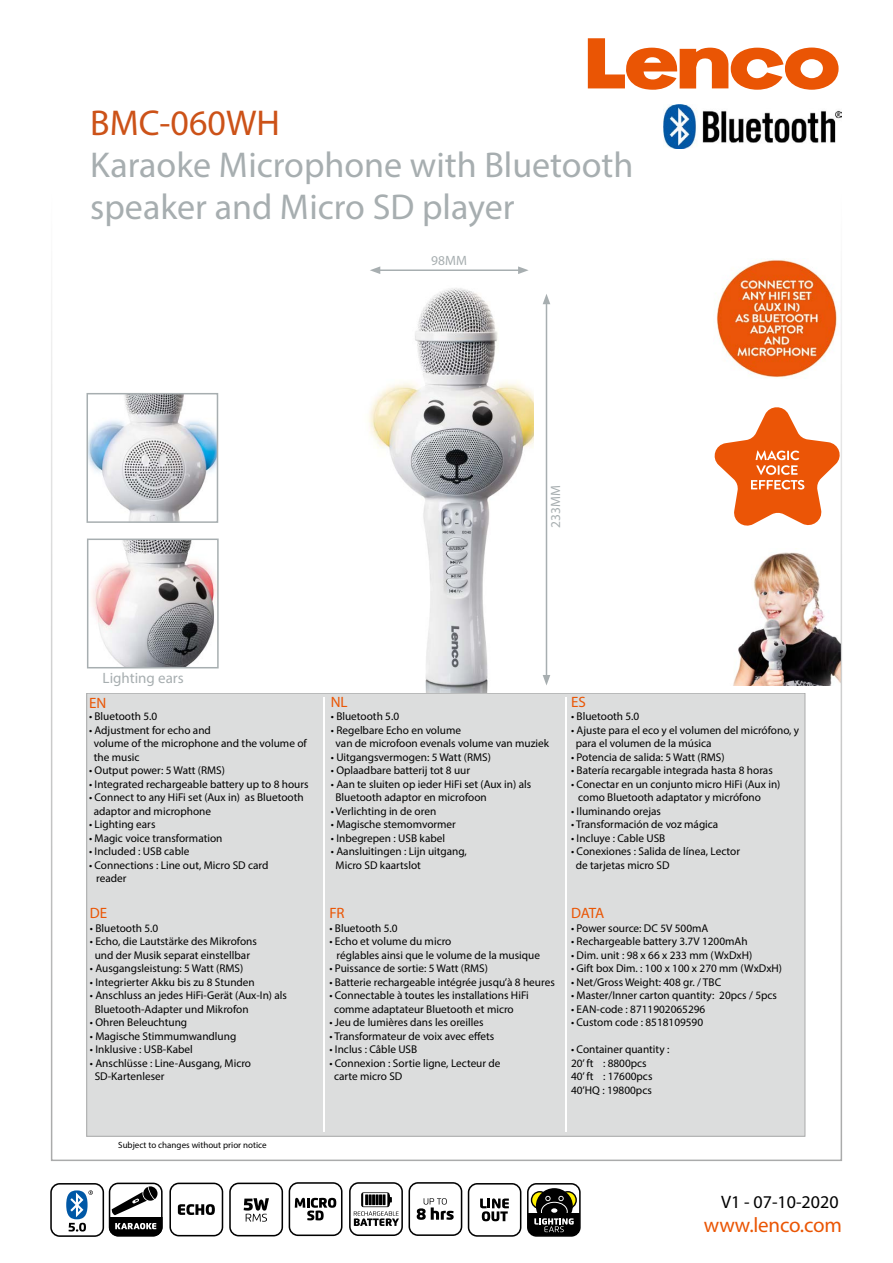
<style>
.page{position:relative;width:893px;height:1263px;background:#fff}
.page>*{position:absolute;margin:0;border:0;box-sizing:border-box;transform-origin:0 0}
.t1{font:36px/42px "Myriad Pro";color:#a7aeb0}
.t2{font:36px "Myriad Pro";color:#cc5218}
.t3{font:21px "Myriad Pro";letter-spacing:-.01em;color:#ea5504}
.t4{font:18px "Myriad Pro";color:#000}
.t5{font:15px "Myriad Pro";color:#ea5504}
.t6{font:15px "Myriad Pro";color:#a7aeb0}
.t7{font:13.5px "Myriad Pro";letter-spacing:.01em;color:#a7aeb0}
.t8{font:11.25px/13.5px "Myriad Pro";color:#000}
.t9{font:9px "Myriad Pro";color:#000}
</style>
<div class="page">
<svg style="left:588px;top:38px;width:251px;height:52px"></svg>
<svg style="left:169px;top:1182px;width:54px;height:54px"></svg>
<div style="left:87px;top:693px;width:718px;height:443px;background:#dcdddd"></div>
<hr style="left:323px;top:697px;width:2px;height:434px;background:#fff">
<hr style="left:565px;top:697px;width:2px;height:434px;background:#fff">
<svg style="left:229px;top:1182px;width:54px;height:54px"></svg>
<svg style="left:468px;top:1183px;width:53px;height:54px"></svg>
<svg style="left:50px;top:1182px;width:113px;height:55px"></svg>
<hr style="left:378px;top:269px;width:142px;height:2px;background:#a7aeb0">
<svg style="left:370px;top:266px;width:10px;height:8px"></svg>
<svg style="left:518px;top:266px;width:11px;height:8px"></svg>
<hr style="left:546px;top:302px;width:1px;height:375px;background:#a7aeb0">
<svg style="left:543px;top:294px;width:7px;height:10px"></svg>
<svg style="left:543px;top:675px;width:7px;height:10px"></svg>
<img style="left:663px;top:105px;width:179px;height:44px">
<svg style="left:289px;top:1182px;width:53px;height:54px"></svg>
<svg style="left:349px;top:1182px;width:113px;height:54px"></svg>
<img style="left:368px;top:288px;width:165px;height:405px">
<img style="left:90px;top:396px;width:125px;height:124px">
<div style="left:87px;top:393px;width:131px;height:130px;border:2px solid #a7aeb0"></div>
<img style="left:91px;top:541px;width:125px;height:124px">
<div style="left:87px;top:538px;width:132px;height:130px;border:2px solid #a7aeb0"></div>
<img style="left:733px;top:552px;width:106px;height:133px">
<svg style="left:714px;top:407px;width:125px;height:119px"></svg>
<img style="left:717px;top:259px;width:120px;height:119px">
<svg style="left:527px;top:1183px;width:54px;height:53px"></svg>
<h1 class="t2" style="left:90px;top:109px;width:191px">BMC-060WH</h1>
<h1 class="t1" style="left:90px;top:147px;width:545px">Karaoke Microphone with Bluetooth speaker and Micro SD player</h1>
<p class="t7" style="left:431px;top:256px;width:37px">98MM</p>
<p class="t7" style="left:550px;top:528px;width:44px;rotate:-90deg">233MM</p>
<h3 class="t6" style="left:103px;top:672px;width:83px">Lighting ears</h3>
<h3 class="t5" style="left:89px;top:697px;width:19px">EN</h3>
<p class="t8" style="left:89px;top:711px;width:70px">• Bluetooth 5.0</p>
<p class="t8" style="left:94px;top:724px;width:215px;text-indent:-5px">• Adjustment for echo and<br>volume of the microphone and the volume of the music</p>
<p class="t8" style="left:89px;top:765px;width:137px">• Output power: 5 Watt (RMS)</p>
<p class="t8" style="left:89px;top:778px;width:221px">• Integrated rechargeable battery up to 8 hours</p>
<p class="t8" style="left:94px;top:792px;width:211px;text-indent:-5px">• Connect to any HiFi set (Aux in) as Bluetooth adaptor and microphone</p>
<p class="t8" style="left:89px;top:819px;width:68px">• Lighting ears</p>
<p class="t8" style="left:89px;top:832px;width:135px">• Magic voice transformation</p>
<p class="t8" style="left:89px;top:846px;width:102px">• Included : USB cable</p>
<p class="t8" style="left:96px;top:859px;width:174px;text-indent:-7px">• Connections : Line out, Micro SD card reader</p>
<h3 class="t5" style="left:90px;top:907px;width:19px">DE</h3>
<p class="t8" style="left:90px;top:922px;width:70px">• Bluetooth 5.0</p>
<p class="t8" style="left:90px;top:935px;width:169px;text-align:center">• Echo, die Lautstärke des Mikrofons und der Musik separat einstellbar</p>
<p class="t8" style="left:90px;top:962px;width:155px">• Ausgangsleistung: 5 Watt (RMS)</p>
<p class="t8" style="left:90px;top:976px;width:166px">• Integrierter Akku bis zu 8 Stunden</p>
<p class="t8" style="left:95px;top:989px;width:194px;text-indent:-5px">• Anschluss an jedes HiFi-Gerät (Aux-In) als<br>Bluetooth-Adapter und Mikrofon</p>
<p class="t8" style="left:90px;top:1016px;width:99px">• Ohren Beleuchtung</p>
<p class="t8" style="left:90px;top:1030px;width:148px">• Magische Stimmumwandlung</p>
<p class="t8" style="left:90px;top:1043px;width:104px">• Inklusive : USB-Kabel</p>
<p class="t8" style="left:95px;top:1057px;width:158px;text-indent:-5px">• Anschlüsse : Line-Ausgang, Micro<br>SD-Kartenleser</p>
<p class="t9" style="left:118px;top:1141px;width:150px">Subject to changes without prior notice</p>
<h3 class="t5" style="left:331px;top:696px;width:18px">NL</h3>
<p class="t8" style="left:331px;top:711px;width:70px">• Bluetooth 5.0</p>
<p class="t8" style="left:336px;top:724px;width:215px;text-indent:-5px">• Regelbare Echo en volume<br>van de microfoon evenals volume van muziek</p>
<p class="t8" style="left:331px;top:751px;width:162px">• Uitgangsvermogen: 5 Watt (RMS)</p>
<p class="t8" style="left:331px;top:765px;width:141px">• Oplaadbare batterij tot 8 uur</p>
<p class="t8" style="left:336px;top:778px;width:197px;text-indent:-5px">• Aan te sluiten op ieder HiFi set (Aux in) als<br>Bluetooth adaptor en microfoon</p>
<p class="t8" style="left:331px;top:805px;width:107px">• Verlichting in de oren</p>
<p class="t8" style="left:331px;top:819px;width:127px">• Magische stemomvormer</p>
<p class="t8" style="left:331px;top:832px;width:116px">• Inbegrepen : USB kabel</p>
<p class="t8" style="left:336px;top:846px;width:133px;text-indent:-5px">• Aansluitingen : Lijn uitgang,<br>Micro SD kaartslot</p>
<h3 class="t5" style="left:329px;top:907px;width:17px">FR</h3>
<p class="t8" style="left:329px;top:922px;width:70px">• Bluetooth 5.0</p>
<p class="t8" style="left:336px;top:935px;width:205px;text-indent:-7px">• Echo et volume du micro<br>réglables ainsi que le volume de la musique</p>
<p class="t8" style="left:329px;top:962px;width:160px">• Puissance de sortie: 5 Watt (RMS)</p>
<p class="t8" style="left:329px;top:976px;width:227px">• Batterie rechargeable intégrée jusqu’à 8 heures</p>
<p class="t8" style="left:334px;top:989px;width:196px;text-indent:-5px">• Connectable à toutes les installations HiFi comme adaptateur Bluetooth et micro</p>
<p class="t8" style="left:329px;top:1016px;width:156px">• Jeu de lumières dans les oreilles</p>
<p class="t8" style="left:329px;top:1030px;width:166px">• Transformateur de voix avec effets</p>
<p class="t8" style="left:329px;top:1043px;width:89px">• Inclus : Câble USB</p>
<p class="t8" style="left:334px;top:1057px;width:168px;text-indent:-5px">• Connexion : Sortie ligne, Lecteur de carte micro SD</p>
<h3 class="t5" style="left:571px;top:696px;width:16px">ES</h3>
<p class="t8" style="left:571px;top:711px;width:70px">• Bluetooth 5.0</p>
<p class="t8" style="left:576px;top:724px;width:225px;text-indent:-5px">• Ajuste para el eco y el volumen del micrófono, y para el volumen de la música</p>
<p class="t8" style="left:571px;top:751px;width:155px">• Potencia de salida: 5 Watt (RMS)</p>
<p class="t8" style="left:571px;top:765px;width:203px">• Batería recargable integrada hasta 8 horas</p>
<p class="t8" style="left:578px;top:778px;width:204px;text-indent:-7px">• Conectar en un conjunto micro HiFi (Aux in) como Bluetooth adaptator y micrófono</p>
<p class="t8" style="left:571px;top:805px;width:92px">• Iluminando orejas</p>
<p class="t8" style="left:571px;top:819px;width:149px">• Transformación de voz mágica</p>
<p class="t8" style="left:571px;top:832px;width:96px">• Incluye : Cable USB</p>
<p class="t8" style="left:576px;top:846px;width:166px;text-indent:-5px">• Conexiones : Salida de línea, Lector de tarjetas micro SD</p>
<h3 class="t5" style="left:571px;top:907px;width:35px">DATA</h3>
<p class="t8" style="left:571px;top:922px;width:139px">• Power source: DC 5V 500mA</p>
<p class="t8" style="left:571px;top:935px;width:178px">• Rechargeable battery 3.7V 1200mAh</p>
<p class="t8" style="left:571px;top:949px;width:183px">• Dim. unit : 98 x 66 x 233 mm (WxDxH)</p>
<p class="t8" style="left:571px;top:962px;width:213px">• Gift box Dim. : 100 x 100 x 270 mm (WxDxH)</p>
<p class="t8" style="left:571px;top:976px;width:152px">• Net/Gross Weight: 408 gr. / TBC</p>
<p class="t8" style="left:571px;top:989px;width:207px">• Master/Inner carton quantity: 20pcs / 5pcs</p>
<p class="t8" style="left:571px;top:1003px;width:136px">• EAN-code : 8711902065296</p>
<p class="t8" style="left:571px;top:1016px;width:134px">• Custom code : 8518109590</p>
<p class="t8" style="left:571px;top:1043px;width:100px">• Container quantity :<br>20’ ft : 8800pcs<br>40’ ft : 17600pcs<br>40’HQ : 19800pcs</p>
<h3 class="t4" style="left:721px;top:1194px;width:119px">V1 - 07-10-2020</h3>
<h2 class="t3" style="left:704px;top:1217px;width:139px">www.lenco.com</h2>
</div>
